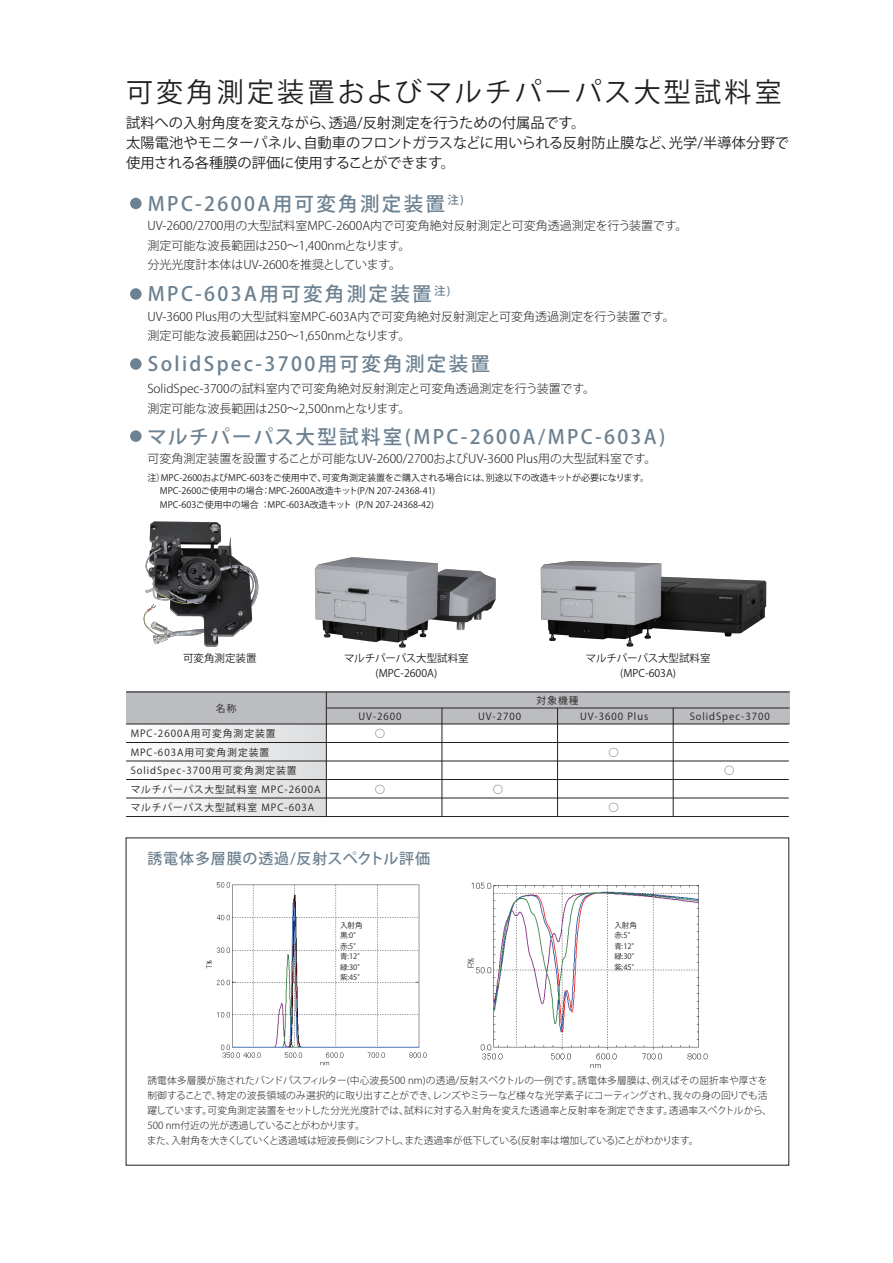
<style>
.page{position:relative;width:893px;height:1263px;background:#fff}
.page>*{position:absolute;margin:0;border:0;box-sizing:border-box;transform-origin:0 0}
.t1{font:27px "Koz Go Pr 6 N";letter-spacing:.12em;color:#231f20}
.t2{font:500 19.5px "Koz Go Pr 6 N";letter-spacing:.12em;color:#6c8191}
.t3{font:500 15px "Koz Go Pr 6 N";letter-spacing:.055em;color:#6c8191}
.t4{font:14.25px/20.2px "Koz Go Pr 6 N";color:#231f20}
.t5{font:300 12px/19.5px "Koz Go Pro";color:#231f20}
.t6{font:10.5px/15px "Koz Go Pro";color:#231f20;text-align:center}
.t7{font:300 9.75px/15px "Koz Go Pro";letter-spacing:-.005em;color:#231f20}
.t8{font:9.75px/18.5px "Koz Go Pro";letter-spacing:.1em;color:#231f20}
.t9{font:9px/13.5px "Koz Go Pro";color:#231f20}
.t10{font:7.5px/10.5px "Koz Go Pro";color:#231f20}
</style>
<div class="page">
<img style="left:467px;top:882px;width:240px;height:186px">
<img style="left:206px;top:882px;width:220px;height:184px">
<img style="left:540px;top:560px;width:227px;height:87px">
<img style="left:126px;top:521px;width:152px;height:171px">
<div style="left:124px;top:192px;width:24px;height:23px;border:6px solid #fff;border-radius:50%"></div>
<div style="left:124px;top:282px;width:24px;height:24px;border:6px solid #fff;border-radius:50%"></div>
<div style="left:124px;top:352px;width:24px;height:24px;border:6px solid #fff;border-radius:50%"></div>
<div style="left:124px;top:424px;width:24px;height:24px;border:6px solid #fff;border-radius:50%"></div>
<div style="left:126px;top:724px;width:200px;height:92px;background:linear-gradient(to right,#fcfcfc,#d9dadc)"></div>
<div style="left:126px;top:692px;width:663px;height:32px;background:#bcbdc0"></div>
<hr style="left:126px;top:692px;width:663px;height:1px;background:#231f20">
<hr style="left:126px;top:724px;width:663px;height:1px;background:#231f20">
<hr style="left:126px;top:742px;width:663px;height:1px;background:#231f20">
<hr style="left:126px;top:779px;width:663px;height:1px;background:#231f20">
<hr style="left:126px;top:761px;width:663px;height:1px;background:#231f20">
<hr style="left:126px;top:798px;width:663px;height:1px;background:#231f20">
<hr style="left:126px;top:816px;width:663px;height:1px;background:#231f20">
<hr style="left:326px;top:692px;width:1px;height:124px;background:#231f20">
<hr style="left:442px;top:708px;width:1px;height:108px;background:#231f20">
<hr style="left:557px;top:708px;width:1px;height:108px;background:#231f20">
<hr style="left:673px;top:708px;width:1px;height:108px;background:#231f20">
<hr style="left:327px;top:708px;width:462px;height:1px;background:#231f20">
<img style="left:277px;top:521px;width:219px;height:150px">
<h1 class="t1" style="left:126px;top:77px;width:657px">可変角測定装置およびマルチパーパス大型試料室</h1>
<p class="t4" style="left:126px;top:113px;width:664px">試料への入射角度を変えながら、透過/反射測定を行うための付属品です。<br>太陽電池やモニターパネル、自動車のフロントガラスなどに用いられる反射防止膜など、光学/半導体分野で使用される各種膜の評価に使用することができます。</p>
<h2 class="t2" style="left:126px;top:193px;width:339px">●MPC-2600A用可変角測定装置<sup>注)</sup></h2>
<p class="t5" style="left:147px;top:216px;width:542px">UV-2600/2700用の大型試料室MPC-2600A内で可変角絶対反射測定と可変角透過測定を行う装置です。測定可能な波長範囲は250～1,400nmとなります。<br>分光光度計本体はUV-2600を推奨としています。</p>
<h2 class="t2" style="left:126px;top:283px;width:326px">●MPC-603A用可変角測定装置<sup>注)</sup></h2>
<p class="t5" style="left:147px;top:307px;width:529px">UV-3600 Plus用の大型試料室MPC-603A内で可変角絶対反射測定と可変角透過測定を行う装置です。測定可能な波長範囲は250～1,650nmとなります。</p>
<h2 class="t2" style="left:126px;top:353px;width:365px">●SolidSpec-3700用可変角測定装置</h2>
<p class="t5" style="left:147px;top:379px;width:449px">SolidSpec-3700の試料室内で可変角絶対反射測定と可変角透過測定を行う装置です。測定可能な波長範囲は250～2,500nmとなります。</p>
<h2 class="t2" style="left:126px;top:425px;width:541px">●マルチパーパス大型試料室(MPC-2600A/MPC-603A)</h2>
<p class="t5" style="left:147px;top:449px;width:511px">可変角測定装置を設置することが可能なUV-2600/2700およびUV-3600 Plus用の大型試料室です。</p>
<p class="t9" style="left:160px;top:471px;width:491px;text-indent:-13px">注）MPC-2600およびMPC-603をご使用中で、可変角測定装置をご購入される場合には、別途以下の改造キットが必要になります。<br>MPC-2600ご使用中の場合：MPC-2600A改造キット(P/N 207-24368-41)<br>MPC-603ご使用中の場合 ：MPC-603A改造キット (P/N 207-24368-42)</p>
<p class="t6" style="left:183px;top:651px;width:75px">可変角測定装置</p>
<p class="t6" style="left:344px;top:651px;width:126px">マルチパーパス大型試料室(MPC-2600A)</p>
<p class="t6" style="left:586px;top:651px;width:126px">マルチパーパス大型試料室(MPC-603A)</p>
<p class="t8" style="left:216px;top:699px;width:22px">名称</p>
<p class="t8" style="left:537px;top:691px;width:43px">対象機種</p>
<p class="t8" style="left:359px;top:707px;width:45px">UV-2600</p>
<p class="t8" style="left:478px;top:707px;width:45px">UV-2700</p>
<p class="t8" style="left:580px;top:707px;width:70px">UV-3600 Plus</p>
<p class="t8" style="left:690px;top:707px;width:82px">SolidSpec-3700</p>
<p class="t8" style="left:131px;top:725px;width:191px">MPC-2600A用可変角測定装置<br>MPC-603A用可変角測定装置<br>SolidSpec-3700用可変角測定装置<br>マルチパーパス大型試料室 MPC-2600Aマルチパーパス大型試料室 MPC-603A</p>
<p class="t3" style="left:147px;top:850px;width:284px">誘電体多層膜の透過/反射スペクトル評価</p>
<p class="t8" style="left:375px;top:725px;width:11px">◯</p>
<p class="t8" style="left:375px;top:780px;width:11px">◯</p>
<p class="t8" style="left:493px;top:780px;width:11px">◯</p>
<p class="t8" style="left:609px;top:743px;width:11px">◯</p>
<p class="t8" style="left:609px;top:799px;width:11px">◯</p>
<p class="t10" style="left:340px;top:920px;width:26px">入射角黒:0°赤:5°青:12°緑:30°紫:45°</p>
<p class="t10" style="left:614px;top:920px;width:26px">入射角赤:5°青:12°緑:30°紫:45°</p>
<p class="t8" style="left:724px;top:762px;width:11px">◯</p>
<p class="t7" style="left:147px;top:1072px;width:627px">誘電体多層膜が施されたバンドパスフィルター(中心波長500 nm)の透過/反射スペクトルの一例です。誘電体多層膜は、例えばその屈折率や厚さを制御することで、特定の波長領域のみ選択的に取り出すことができ、レンズやミラーなど様々な光学素子にコーティングされ、我々の身の回りでも活躍しています。可変角測定装置をセットした分光光度計では、試料に対する入射角を変えた透過率と反射率を測定できます。透過率スペクトルから、500 nm付近の光が透過していることがわかります。<br>また、入射角を大きくしていくと透過域は短波長側にシフトし、また透過率が低下している(反射率は増加している)ことがわかります。</p>
</div>
